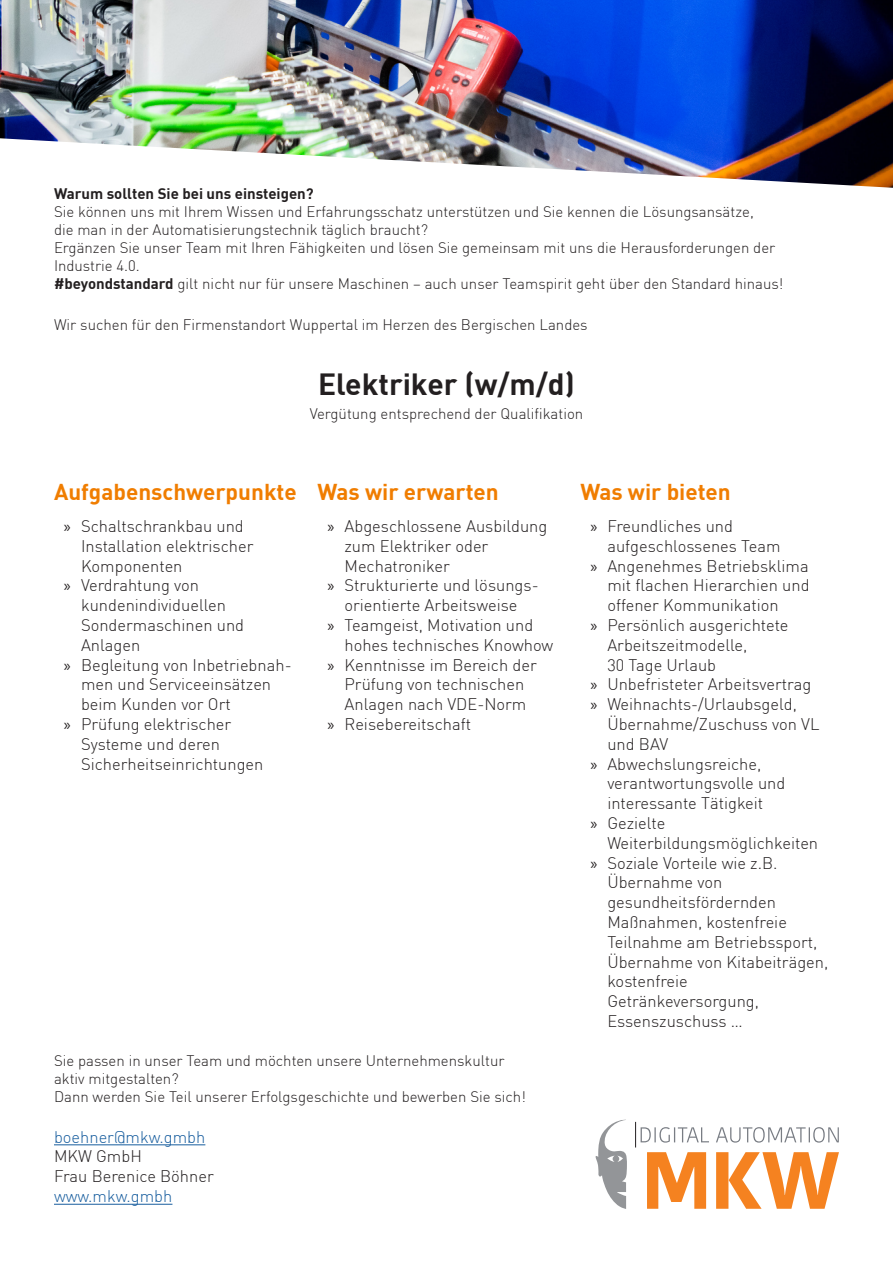
<style>
.page{position:relative;width:893px;height:1263px;background:#fff}
.page>*{position:absolute;margin:0;border:0;box-sizing:border-box;transform-origin:0 0}
.t1{font:700 30px "DIN";color:#231f20}
.Absatzformat_2{font:700 22.5px "DIN";color:#f07d00}
.t2{font:300 16.5px/19.8px "DIN";color:#231f20}
.t3{font:300 16.5px "DIN";color:#175d9e}
.t4{font:300 15px/18px "DIN";color:#231f20}
.t5{font:700 15px "DIN";color:#231f20}
.s1{font-weight:700}
.s2{font-family:"Myriad Pro";font-weight:400}
</style>
<div class="page">
<img style="left:0;top:0;width:893px;height:188px">
<svg style="left:596px;top:1120px;width:31px;height:89px"></svg>
<svg style="left:635px;top:1122px;width:204px;height:87px"></svg>
<hr style="left:54px;top:1144px;width:151px;height:1px;background:#175d9e">
<hr style="left:54px;top:1204px;width:118px;height:1px;background:#175d9e">
<p class="t5" style="left:54px;top:184px;width:261px">Warum sollten Sie bei uns einsteigen?</p>
<p class="t4" style="left:54px;top:202px;width:701px">Sie können uns mit Ihrem Wissen und Erfahrungsschatz unterstützen und Sie kennen die Lösungsansätze, die man in der Automatisierungstechnik täglich braucht?</p>
<p class="t4" style="left:54px;top:238px;width:723px">Ergänzen Sie unser Team mit Ihren Fähigkeiten und lösen Sie gemeinsam mit uns die Herausforderungen der<br>Industrie 4.0.</p>
<p class="t4" style="left:54px;top:274px;width:731px"><span class="s1">#beyondstandard</span> gilt nicht nur für unsere Maschinen – auch unser Teamspirit geht über den Standard hinaus!</p>
<p class="t4" style="left:54px;top:316px;width:535px">Wir suchen für den Firmenstandort Wuppertal im Herzen des Bergischen Landes</p>
<p class="t1" style="left:318px;top:364px;width:258px">Elektriker (w/m/d)</p>
<p class="t4" style="left:310px;top:405px;width:275px">Vergütung entsprechend der Qualifikation</p>
<p class="Absatzformat_2" style="left:54px;top:477px;width:244px">Aufgabenschwerpunkte</p>
<p class="t2" style="left:81px;top:516px;width:174px;text-indent:-17px"><span class="s2">»</span> Schaltschrankbau und<br>Installation elektrischer<br>Komponenten</p>
<p class="t2" style="left:81px;top:575px;width:165px;text-indent:-17px"><span class="s2">»</span> Verdrahtung von kundenindividuellen<br>Sondermaschinen und<br>Anlagen</p>
<p class="t2" style="left:81px;top:655px;width:212px;text-indent:-17px"><span class="s2">»</span> Begleitung von Inbetriebnah&shy;men und Serviceeinsätzen beim Kunden vor Ort</p>
<p class="t2" style="left:81px;top:714px;width:184px;text-indent:-17px"><span class="s2">»</span> Prüfung elektrischer<br>Systeme und deren<br>Sicherheitseinrichtungen</p>
<p class="Absatzformat_2" style="left:317px;top:477px;width:183px">Was wir erwarten</p>
<p class="t2" style="left:344px;top:516px;width:204px;text-indent:-17px"><span class="s2">»</span> Abgeschlossene Ausbildung zum Elektriker oder<br>Mechatroniker</p>
<p class="t2" style="left:327px;top:575px;width:213px;text-align:center"><span class="s2">»</span> Strukturierte und lösungs&shy;orientierte Arbeitsweise</p>
<p class="t2" style="left:344px;top:615px;width:210px;text-indent:-17px"><span class="s2">»</span> Teamgeist, Motivation und hohes technisches Knowhow</p>
<p class="t2" style="left:327px;top:655px;width:211px;text-align:center"><span class="s2">»</span> Kenntnisse im Bereich der<br>Prüfung von technischen<br>Anlagen nach VDE-Norm</p>
<p class="t2" style="left:327px;top:714px;width:145px"><span class="s2">»</span> Reisebereitschaft</p>
<p class="Absatzformat_2" style="left:580px;top:477px;width:152px">Was wir bieten</p>
<p class="t2" style="left:607px;top:516px;width:175px;text-indent:-17px"><span class="s2">»</span> Freundliches und aufgeschlossenes Team</p>
<p class="t2" style="left:607px;top:556px;width:204px;text-align:justify;text-indent:-17px"><span class="s2">»</span> Angenehmes Betriebsklima mit flachen Hierarchien und offener Kommunikation</p>
<p class="t2" style="left:607px;top:615px;width:183px;text-indent:-17px"><span class="s2">»</span> Persönlich ausgerichtete<br>Arbeitszeitmodelle,<br>30 Tage Urlaub</p>
<p class="t2" style="left:590px;top:674px;width:222px"><span class="s2">»</span> Unbefristeter Arbeitsvertrag</p>
<p class="t2" style="left:607px;top:694px;width:214px;text-indent:-17px"><span class="s2">»</span> Weihnachts-/Urlaubsgeld,<br>Übernahme/Zuschuss von VL und BAV</p>
<p class="t2" style="left:607px;top:754px;width:180px;text-indent:-17px"><span class="s2">»</span> Abwechslungsreiche, verantwortungsvolle und interessante Tätigkeit</p>
<p class="t2" style="left:607px;top:813px;width:212px;text-indent:-17px"><span class="s2">»</span> Gezielte<br>Weiterbildungsmöglichkeiten</p>
<p class="t2" style="left:607px;top:853px;width:222px;text-indent:-17px"><span class="s2">»</span> Soziale Vorteile wie z.B.<br>Übernahme von gesundheitsfördernden<br>Maßnahmen, kostenfreie<br>Teilnahme am Betriebssport,<br>Übernahme von Kitabeiträgen, kostenfreie<br>Getränkeversorgung,<br>Essenszuschuss …</p>
<p class="t4" style="left:54px;top:1051px;width:473px">Sie passen in unser Team und möchten unsere Unternehmenskultur aktiv mitgestalten?<br>Dann werden Sie Teil unserer Erfolgsgeschichte und bewerben Sie sich!</p>
<p class="t3" style="left:54px;top:1126px;width:153px">boehner@mkw.gmbh</p>
<p class="t2" style="left:54px;top:1146px;width:89px">MKW GmbH</p>
<p class="t2" style="left:54px;top:1166px;width:161px">Frau Berenice Böhner</p>
<p class="t3" style="left:54px;top:1186px;width:120px">www.mkw.gmbh</p>
</div>
